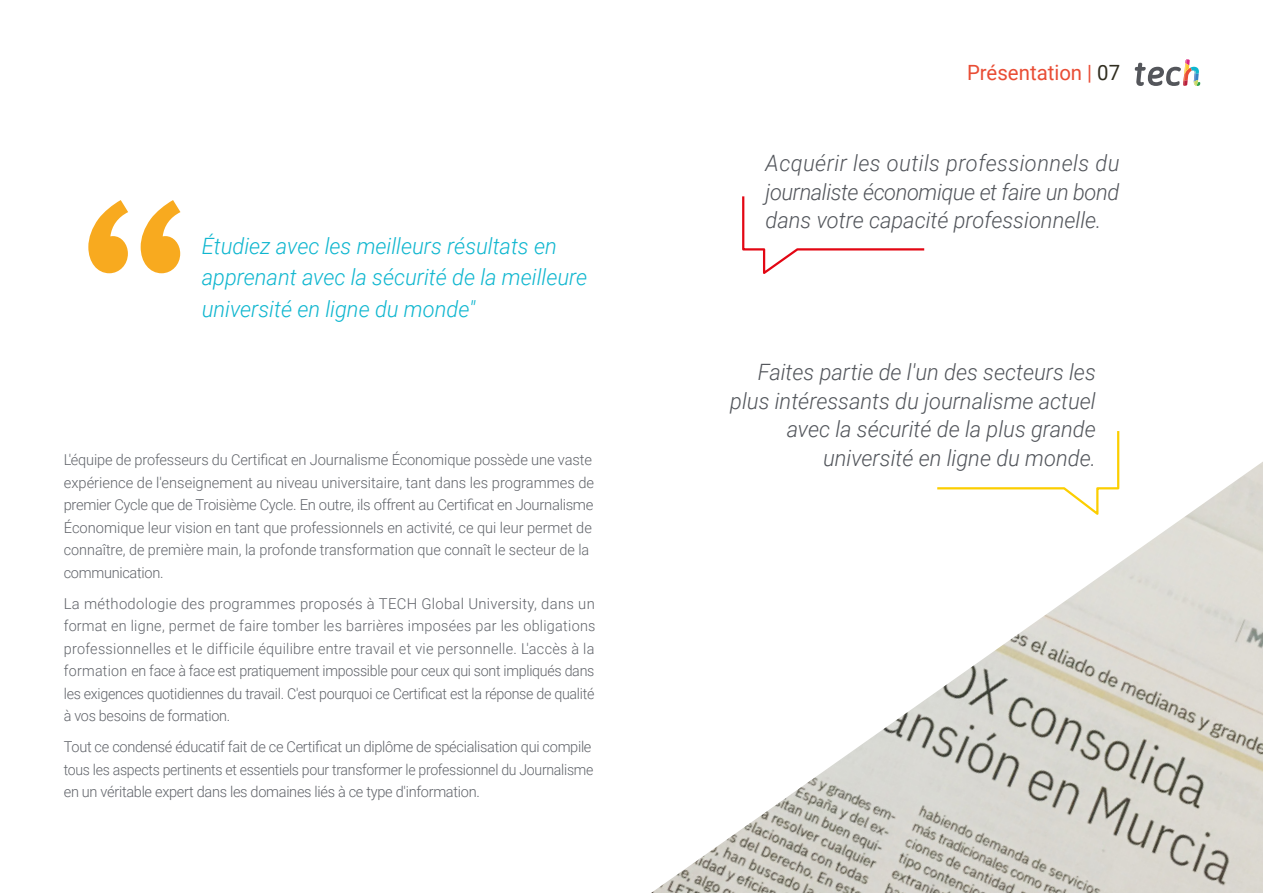
<style>
.page{position:relative;width:1263px;height:893px;background:#fff}
.page>*{position:absolute;margin:0;border:0;box-sizing:border-box;transform-origin:0 0}
.t1{font:italic 300 22.5px/28.5px "Roboto";color:#52555b;text-align:justify}
.t2{font:italic 300 22.5px/31.5px "Roboto";color:#0fb6cf}
.t3{font:21px "Roboto";color:#e94d35}
.t4{font:300 15px/22.5px "Roboto";letter-spacing:-.02em;color:#61646a;text-align:justify}
.t5{font:300 15px/22.5px "Roboto";color:#61646a}
.s1{color:#312e20}
</style>
<div class="page">
<svg style="left:1135px;top:59px;width:65px;height:27px"></svg>
<img style="left:651px;top:462px;width:612px;height:431px">
<svg style="left:88px;top:200px;width:92px;height:73px"></svg>
<svg style="left:742px;top:196px;width:183px;height:78px"></svg>
<svg style="left:935px;top:431px;width:185px;height:87px"></svg>
<h1 class="t2" style="left:202px;top:229px;width:387px">Étudiez avec les meilleurs résultats en apprenant avec la sécurité de la meilleure université en ligne du monde"</h1>
<p class="t5" style="left:64px;top:448px;width:532px">L'équipe de professeurs du Certificat en Journalisme Économique possède une vaste expérience de l'enseignement au niveau universitaire, tant dans les programmes de premier Cycle que de Troisième Cycle. En outre, ils offrent au Certificat en Journalisme Économique leur vision en tant que professionnels en activité, ce qui leur permet de connaître, de première main, la profonde transformation que connaît le secteur de la communication.</p>
<p class="t4" style="left:64px;top:592px;width:533px">La méthodologie des programmes proposés à TECH Global University, dans un format en ligne, permet de faire tomber les barrières imposées par les obligations professionnelles et le difficile équilibre entre travail et vie personnelle. L'accès à la formation en face à face est pratiquement impossible pour ceux qui sont impliqués dans les exigences quotidiennes du travail. C'est pourquoi ce Certificat est la réponse de qualité à vos besoins de formation.</p>
<p class="t4" style="left:64px;top:735px;width:531px;text-align:left">Tout ce condensé éducatif fait de ce Certificat un diplôme de spécialisation qui compile tous les aspects pertinents et essentiels pour transformer le professionnel du Journalisme en un véritable expert dans les domaines liés à ce type d'information.</p>
<h2 class="t3" style="left:967px;top:57px;width:155px">Présentation | <span class="s1">07</span></h2>
<h1 class="t1" style="left:765px;top:148px;width:355px">Acquérir les outils professionnels du journaliste économique et faire un bond dans votre capacité professionnelle.</h1>
<h1 class="t1" style="left:730px;top:357px;width:367px;text-align:right">Faites partie de l'un des secteurs les plus intéressants du journalisme actuel avec la sécurité de la plus grande université en ligne du monde.</h1>
</div>
